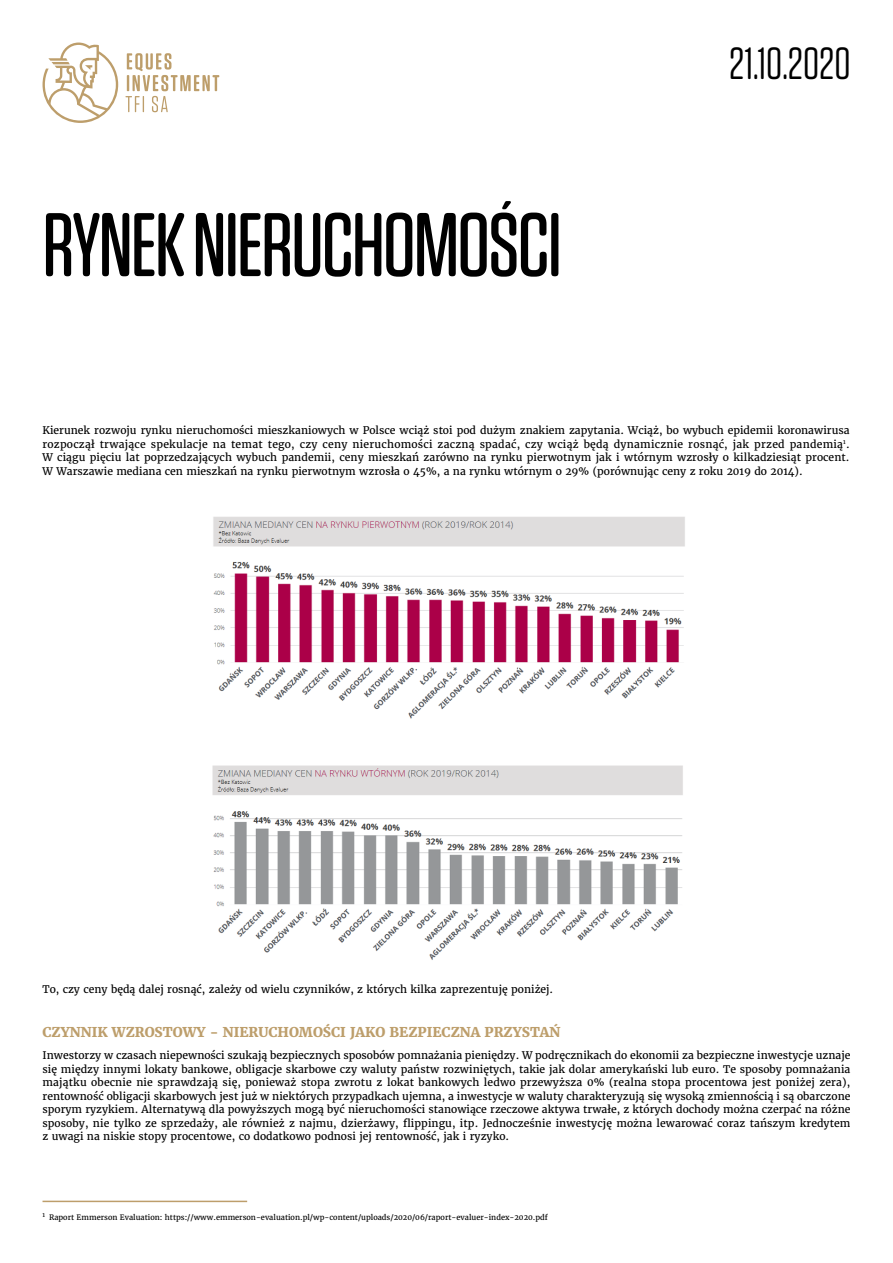
<style>
.page{position:relative;width:893px;height:1263px;background:#fff}
.page>*{position:absolute;margin:0;border:0;box-sizing:border-box;transform-origin:0 0}
.t1{font:500 90px "Tungsten Rounded";letter-spacing:-.02em;color:#000}
.t2{font:45px "Tungsten Rounded";color:#000}
.t3{font:800 13.5px "Merriweather";color:#bd9e6b}
.t4{font:10.5px/13.5px "Merriweather";color:#000;text-align:justify}
.t5{font:7.5px "Merriweather";color:#000}
.t6{font:6.15px "Merriweather";color:#000}
</style>
<div class="page">
<svg style="left:43px;top:43px;width:75px;height:80px"></svg>
<svg style="left:125px;top:53px;width:94px;height:59px"></svg>
<img style="left:213px;top:517px;width:472px;height:202px">
<img style="left:212px;top:765px;width:471px;height:195px">
<hr style="left:43px;top:1201px;width:204px;height:1px;background:#bd9e6b">
<h1 class="t1" style="left:43px;top:197px;width:521px">RYNEK NIERUCHOMOŚCI</h1>
<h2 class="t2" style="left:729px;top:40px;width:123px">21.10.2020</h2>
<p class="t4" style="left:43px;top:424px;width:809px">Kierunek rozwoju rynku nieruchomości mieszkaniowych w Polsce wciąż stoi pod dużym znakiem zapytania. Wciąż, bo wybuch epidemii koronawirusa rozpoczął trwające spekulacje na temat tego, czy ceny nieruchomości zaczną spadać, czy wciąż będą dynamicznie rosnąć, jak przed pandemią<sup>1</sup>.<br>W ciągu pięciu lat poprzedzających wybuch pandemii, ceny mieszkań zarówno na rynku pierwotnym jak i wtórnym wzrosły o kilkadziesiąt procent.<br>W Warszawie mediana cen mieszkań na rynku pierwotnym wzrosła o 45%, a na rynku wtórnym o 29% (porównując ceny z roku 2019 do 2014).</p>
<p class="t4" style="left:43px;top:982px;width:512px">To, czy ceny będą dalej rosnąć, zależy od wielu czynników, z których kilka zaprezentuję poniżej.</p>
<p class="t3" style="left:43px;top:1024px;width:519px">CZYNNIK WZROSTOWY - NIERUCHOMOŚCI JAKO BEZPIECZNA PRZYSTAŃ</p>
<p class="t4" style="left:43px;top:1049px;width:809px">Inwestorzy w czasach niepewności szukają bezpiecznych sposobów pomnażania pieniędzy. W podręcznikach do ekonomii za bezpieczne inwestycje uznaje się między innymi lokaty bankowe, obligacje skarbowe czy waluty państw rozwiniętych, takie jak dolar amerykański lub euro. Te sposoby pomnażania majątku obecnie nie sprawdzają się, ponieważ stopa zwrotu z lokat bankowych ledwo przewyższa 0% (realna stopa procentowa jest poniżej zera), rentowność obligacji skarbowych jest już w niektórych przypadkach ujemna, a inwestycje w waluty charakteryzują się wysoką zmiennością i są obarczone sporym ryzykiem. Alternatywą dla powyższych mogą być nieruchomości stanowiące rzeczowe aktywa trwałe, z których dochody można czerpać na różne sposoby, nie tylko ze sprzedaży, ale również z najmu, dzierżawy, flippingu, itp. Jednocześnie inwestycję można lewarować coraz tańszym kredytem z uwagi na niskie stopy procentowe, co dodatkowo podnosi jej rentowność, jak i ryzyko.</p>
<p class="t6" style="left:43px;top:1211px;width:4px">1</p>
<p class="t5" style="left:49px;top:1213px;width:500px">Raport Emmerson Evaluation: https://www.emmerson-evaluation.pl/wp-content/uploads/2020/06/raport-evaluer-index-2020.pdf</p>
</div>
